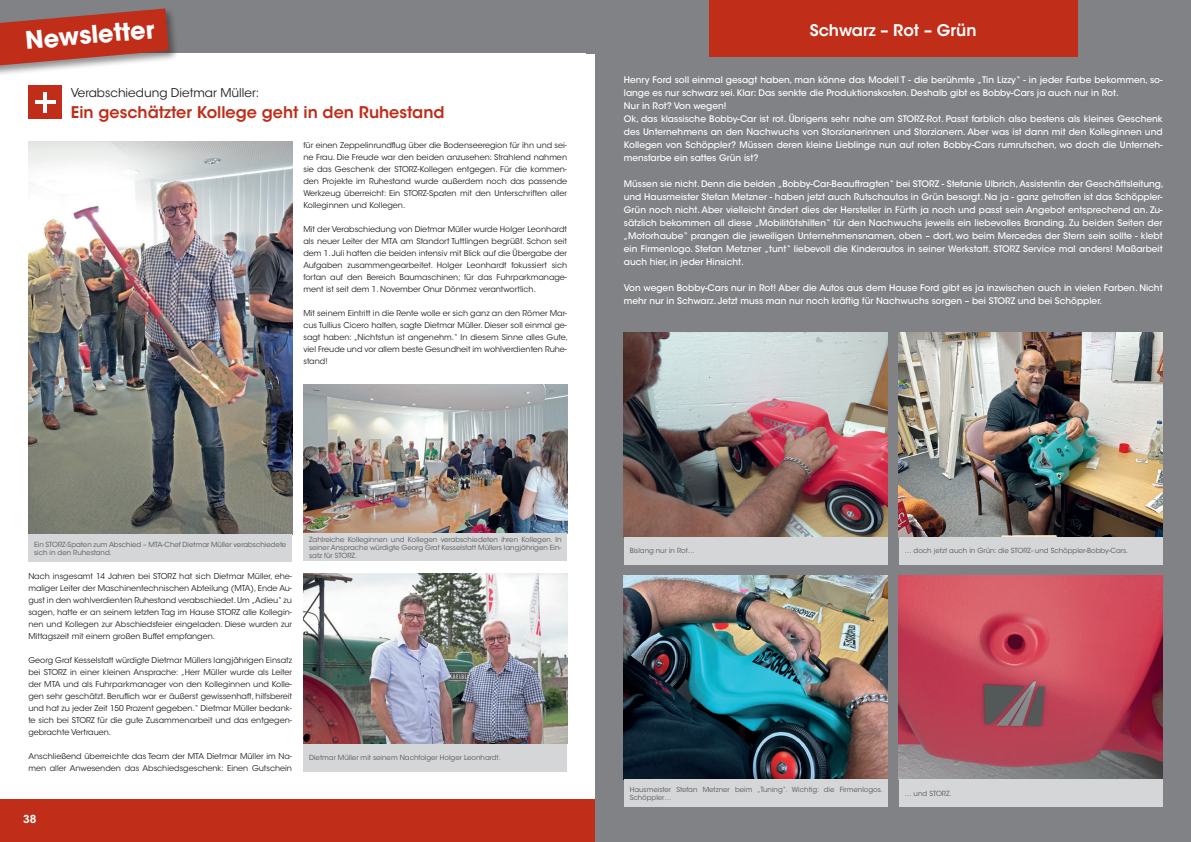
<style>
.page{position:relative;width:1191px;height:842px;background:#fff}
.page>*{position:absolute;margin:0;border:0;box-sizing:border-box;transform-origin:0 0}
.t1{font:700 24.1px "ITC Avant Garde Std";color:#fff}
.t2{font:600 16px "ITC Avant Garde Std";color:#c02d19}
.t3{font:600 16px "ITC Avant Garde Std";color:#fff}
.t4{font:12px "ITC Avant Garde Std";color:#231f20}
.t5{font:600 11px "ITC Avant Garde Std";color:#fff}
.t6{font:500 9px/13px "ITC Avant Garde Std";color:#fff}
.t7{font:8px/12px "ITC Avant Garde Std";color:#231f20;text-align:justify}
.t8{font:7px/8px "ITC Avant Garde Std";color:#57585a}
</style>
<div class="page">
<div style="left:0;top:0;width:604px;height:53px;background:#808285"></div>
<div style="left:0;top:799px;width:604px;height:43px;background:#c02d19"></div>
<div style="left:0;top:6px;width:179px;height:72px;background:#231f20;opacity:.5"></div>
<svg style="left:0;top:9px;width:169px;height:58px;background:#b84e40"></svg>
<div style="left:28px;top:85px;width:34px;height:34px;background:#c02d19"></div>
<hr style="left:43px;top:92px;width:4px;height:20px;background:#fff">
<hr style="left:35px;top:101px;width:21px;height:3px;background:#fff">
<img style="left:303px;top:385px;width:264px;height:148px">
<img style="left:303px;top:573px;width:264px;height:171px">
<img style="left:28px;top:142px;width:264px;height:393px">
<div style="left:28px;top:535px;width:264px;height:27px;background:#d5d6d8"></div>
<div style="left:303px;top:533px;width:264px;height:28px;background:#d5d6d8"></div>
<div style="left:303px;top:744px;width:264px;height:27px;background:#d5d6d8"></div>
<div style="left:595px;top:0;width:596px;height:842px;background:#808285"></div>
<div style="left:709px;top:0;width:368px;height:57px;background:#c02d19"></div>
<img style="left:624px;top:333px;width:264px;height:204px">
<img style="left:898px;top:333px;width:264px;height:204px">
<img style="left:624px;top:575px;width:264px;height:204px">
<img style="left:898px;top:575px;width:264px;height:204px">
<div style="left:624px;top:537px;width:263px;height:27px;background:#d5d6d8"></div>
<div style="left:624px;top:779px;width:263px;height:27px;background:#d5d6d8"></div>
<div style="left:899px;top:537px;width:263px;height:27px;background:#d5d6d8"></div>
<div style="left:899px;top:779px;width:263px;height:27px;background:#d5d6d8"></div>
<h1 class="t1" style="left:24px;top:25px;width:131px;rotate:-5deg">Newsletter</h1>
<h3 class="t4" style="left:71px;top:85px;width:190px">Verabschiedung Dietmar Müller:</h3>
<h2 class="t2" style="left:71px;top:103px;width:375px">Ein geschätzter Kollege geht in den Ruhestand</h2>
<p class="t7" style="left:303px;top:139px;width:265px">für einen Zeppelinrundflug über die Bodenseeregion für ihn und sei&shy;ne Frau. Die Freude war den beiden anzusehen: Strahlend nahmen sie das Geschenk der STORZ-Kollegen entgegen. Für die kommen&shy;den Projekte im Ruhestand wurde außerdem noch das passende Werkzeug überreicht: Ein STORZ-Spaten mit den Unterschriften aller Kolleginnen und Kollegen.</p>
<p class="t7" style="left:303px;top:223px;width:265px">Mit der Verabschiedung von Dietmar Müller wurde Holger Leonhardt als neuer Leiter der MTA am Standort Tuttlingen begrüßt. Schon seit dem 1. Juli hatten die beiden intensiv mit Blick auf die Übergabe der Aufgaben zusammengearbeitet. Holger Leonhardt fokussiert sich fortan auf den Bereich Baumaschinen; für das Fuhrparkmanage&shy;ment ist seit dem 1. November Onur Dönmez verantwortlich.</p>
<p class="t7" style="left:303px;top:307px;width:266px">Mit seinem Eintritt in die Rente wolle er sich ganz an den Römer Mar&shy;cus Tullius Cicero halten, sagte Dietmar Müller. Dieser soll einmal ge&shy;sagt haben: „Nichtstun ist angenehm.“ In diesem Sinne alles Gute, viel Freude und vor allem beste Gesundheit im wohlverdienten Ruhe&shy;stand!</p>
<h2 class="t3" style="left:810px;top:20px;width:168px">Schwarz – Rot – Grün</h2>
<p class="t6" style="left:624px;top:73px;width:540px">Henry Ford soll einmal gesagt haben, man könne das Modell T - die berühmte „Tin Lizzy“ - in jeder Farbe bekommen, so&shy;lange es nur schwarz sei. Klar: Das senkte die Produktionskosten. Deshalb gibt es Bobby-Cars ja auch nur in Rot.<br>Nur in Rot? Von wegen!<br>Ok, das klassische Bobby-Car ist rot. Übrigens sehr nahe am STORZ-Rot. Passt farblich also bestens als kleines Geschenk des Unternehmens an den Nachwuchs von Storzianerinnen und Storzianern. Aber was ist dann mit den Kolleginnen und Kollegen von Schöppler? Müssen deren kleine Lieblinge nun auf roten Bobby-Cars rumrutschen, wo doch die Unterneh&shy;mensfarbe ein sattes Grün ist?</p>
<p class="t6" style="left:624px;top:177px;width:541px">Müssen sie nicht. Denn die beiden „Bobby-Car-Beauftragten“ bei STORZ - Stefanie Ulbrich, Assistentin der Geschäftsleitung, und Hausmeister Stefan Metzner - haben jetzt auch Rutschautos in Grün besorgt. Na ja - ganz getroffen ist das Schöppler-Grün noch nicht. Aber vielleicht ändert dies der Hersteller in Fürth ja noch und passt sein Angebot entsprechend an. Zu&shy;sätzlich bekommen all diese „Mobilitätshilfen“ für den Nachwuchs jeweils ein liebevolles Branding. Zu beiden Seiten der „Motorhaube“ prangen die jeweiligen Unternehmensnamen, oben – dort, wo beim Mercedes der Stern sein sollte - klebt ein Firmenlogo. Stefan Metzner „tunt“ liebevoll die Kinderautos in seiner Werkstatt. STORZ Service mal anders! Maßarbeit auch hier, in jeder Hinsicht.</p>
<p class="t6" style="left:624px;top:281px;width:540px">Von wegen Bobby-Cars nur in Rot! Aber die Autos aus dem Hause Ford gibt es ja inzwischen auch in vielen Farben. Nicht mehr nur in Schwarz. Jetzt muss man nur noch kräftig für Nachwuchs sorgen – bei STORZ und bei Schöppler.</p>
<p class="t8" style="left:34px;top:541px;width:254px">Ein STORZ-Spaten zum Abschied – MTA-Chef Dietmar Müller verabschiedete sich in den Ruhestand.</p>
<p class="t8" style="left:309px;top:535px;width:254px;text-align:justify">Zahlreiche Kolleginnen und Kollegen verabschiedeten ihren Kollegen. In seiner Ansprache würdigte Georg Graf Kesselstatt Müllers langjährigen Ein&shy;satz für STORZ.</p>
<p class="t7" style="left:28px;top:570px;width:265px">Nach insgesamt 14 Jahren bei STORZ hat sich Dietmar Müller, ehe&shy;maliger Leiter der Maschinentechnischen Abteilung (MTA), Ende Au&shy;gust in den wohlverdienten Ruhestand verabschiedet. Um „Adieu“ zu sagen, hatte er an seinem letzten Tag im Hause STORZ alle Kollegin&shy;nen und Kollegen zur Abschiedsfeier eingeladen. Diese wurden zur Mittagszeit mit einem großen Buffet empfangen.</p>
<p class="t7" style="left:28px;top:654px;width:265px">Georg Graf Kesselstatt würdigte Dietmar Müllers langjährigen Einsatz bei STORZ in einer kleinen Ansprache: „Herr Müller wurde als Leiter der MTA und als Fuhrparkmanager von den Kolleginnen und Kolle&shy;gen sehr geschätzt. Beruflich war er äußerst gewissenhaft, hilfsbereit und hat zu jeder Zeit 150 Prozent gegeben.“ Dietmar Müller bedank&shy;te sich bei STORZ für die gute Zusammenarbeit und das entgegen&shy;gebrachte Vertrauen.</p>
<p class="t7" style="left:28px;top:750px;width:265px">Anschließend überreichte das Team der MTA Dietmar Müller im Na&shy;men aller Anwesenden das Abschiedsgeschenk: Einen Gutschein</p>
<h3 class="t5" style="left:23px;top:812px;width:15px">38</h3>
<p class="t8" style="left:309px;top:754px;width:193px">Dietmar Müller mit seinem Nachfolger Holger Leonhardt.</p>
<p class="t8" style="left:629px;top:547px;width:67px">Bislang nur in Rot…</p>
<p class="t8" style="left:904px;top:547px;width:225px">… doch jetzt auch in Grün: die STORZ- und Schöppler-Bobby-Cars.</p>
<p class="t8" style="left:629px;top:785px;width:255px">Hausmeister Stefan Metzner beim „Tuning“. Wichtig: die Firmenlogos.<br>Schöppler…</p>
<p class="t8" style="left:904px;top:789px;width:48px">… und STORZ.</p>
</div>
